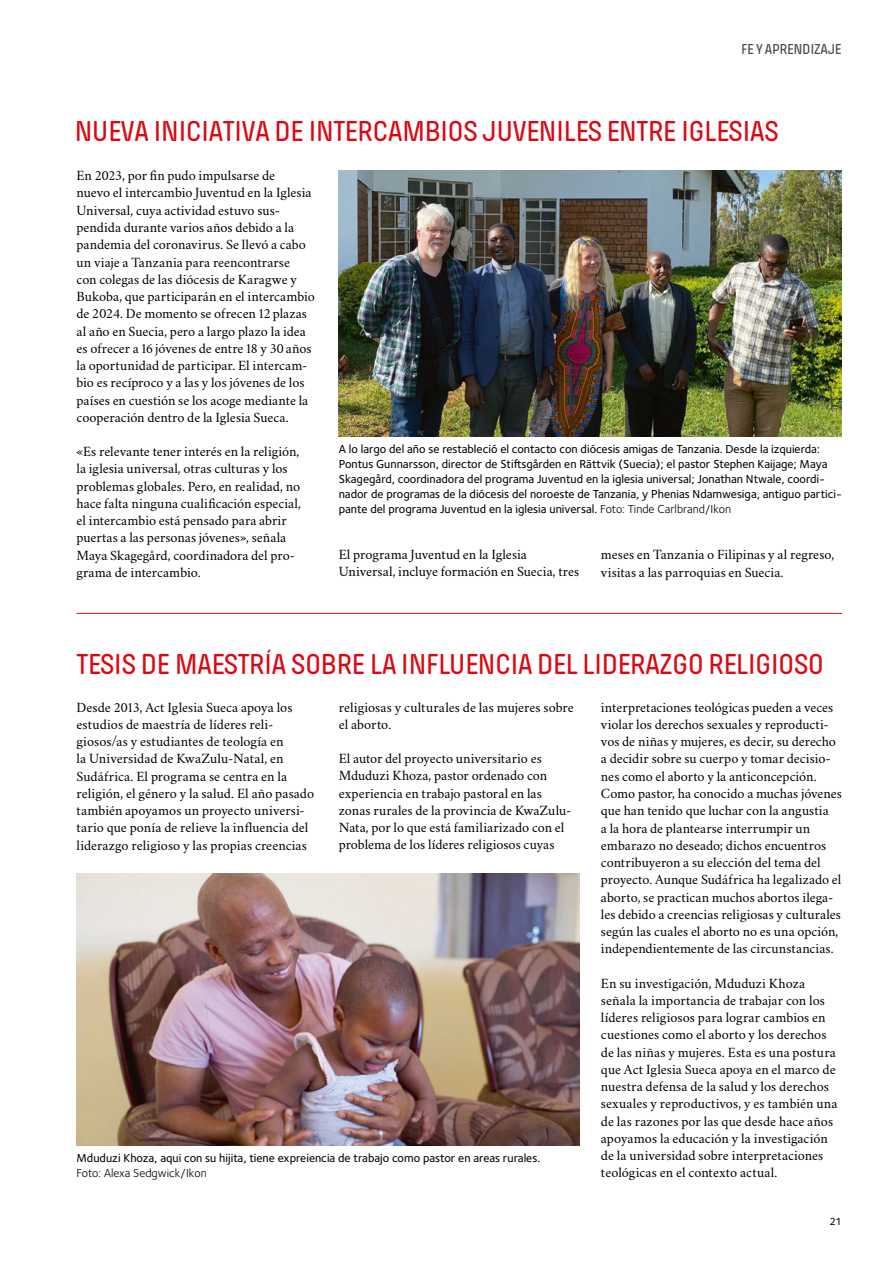
<style>
.page{position:relative;width:893px;height:1263px;background:#fff}
.page>*{position:absolute;margin:0;border:0;box-sizing:border-box;transform-origin:0 0}
.H2_Mindre_röd_rubrik{font:500 30px "Pilcrow Soft";letter-spacing:-.025em;color:#db0812}
.t1{font:500 15px "Pilcrow Soft";letter-spacing:-.02em;color:#4f443e}
.Brödtext_ny{font:14.25px/17.2px "Crimson Svk 2.0";color:#000}
.Bildtext{font:500 12px/15px "Foundry Sterling OT3";color:#000}
.t2{font:500 10.5px "Foundry Sterling OT3";color:#000}
.s1{font-weight:400}
</style>
<div class="page">
<img style="left:339px;top:170px;width:503px;height:266px">
<hr style="left:77px;top:613px;width:765px;height:1px;background:#db0812">
<img style="left:77px;top:874px;width:503px;height:271px">
<p class="t1" style="left:741px;top:41px;width:102px">FE Y APRENDIZAJE</p>
<h2 class="H2_Mindre_röd_rubrik" style="left:74px;top:116px;width:706px">NUEVA INICIATIVA DE INTERCAMBIOS JUVENILES ENTRE IGLESIAS</h2>
<p class="Brödtext_ny" style="left:77px;top:166px;width:240px">En 2023, por fin pudo impulsarse de<br>nuevo el intercambio Juventud en la Iglesia Universal, cuya actividad estuvo sus&shy;pendida durante varios años debido a la pandemia del coronavirus. Se llevó a cabo un viaje a Tanzania para reencontrarse<br>con colegas de las diócesis de Karagwe y Bukoba, que participarán en el intercambio de 2024. De momento se ofrecen 12 plazas al año en Suecia, pero a largo plazo la idea es ofrecer a 16 jóvenes de entre 18 y 30 años la oportunidad de participar. El intercam&shy;bio es recíproco y a las y los jóvenes de los países en cuestión se los acoge mediante la cooperación dentro de la Iglesia Sueca.</p>
<p class="Brödtext_ny" style="left:77px;top:442px;width:226px">«Es relevante tener interés en la religión, la iglesia universal, otras culturas y los problemas globales. Pero, en realidad, no hace falta ninguna cualificación especial, el intercambio está pensado para abrir puertas a las personas jóvenes», señala Maya Skagegård, coordinadora del pro&shy;grama de intercambio.</p>
<p class="Bildtext" style="left:339px;top:440px;width:505px">A lo largo del año se restableció el contacto con diócesis amigas de Tanzania. Desde la izquierda:<br>Pontus Gunnarsson, director de Stiftsgården en Rättvik (Suecia); el pastor Stephen Kaijage; Maya Skagegård, coordinadora del programa Juventud en la iglesia universal; Jonathan Ntwale, coordi&shy;nador de programas de la diócesis del noroeste de Tanzania, y Phenias Ndamwesiga, antiguo partici&shy;pante del programa Juventud en la iglesia universal. <span class="s1">Foto: Tinde Carlbrand/Ikon</span></p>
<p class="Brödtext_ny" style="left:339px;top:545px;width:242px">El programa Juventud en la Iglesia<br>Universal, incluye formación en Suecia, tres</p>
<p class="Brödtext_ny" style="left:601px;top:545px;width:235px">meses en Tanzania o Filipinas y al regreso, visitas a las parroquias en Suecia.</p>
<h2 class="H2_Mindre_röd_rubrik" style="left:77px;top:649px;width:749px">TESIS DE MAESTRÍA SOBRE LA INFLUENCIA DEL LIDERAZGO RELIGIOSO</h2>
<p class="Brödtext_ny" style="left:77px;top:697px;width:239px">Desde 2013, Act Iglesia Sueca apoya los estudios de maestría de líderes reli&shy;giosos/as y estudiantes de teología en<br>la Universidad de KwaZulu-Natal, en Sudáfrica. El programa se centra en la religión, el género y la salud. El año pasado también apoyamos un proyecto universi&shy;tario que ponía de relieve la influencia del liderazgo religioso y las propias creencias</p>
<p class="Brödtext_ny" style="left:339px;top:697px;width:237px">religiosas y culturales de las mujeres sobre el aborto.</p>
<p class="Brödtext_ny" style="left:601px;top:698px;width:242px">interpretaciones teológicas pueden a veces violar los derechos sexuales y reproducti&shy;vos de niñas y mujeres, es decir, su derecho a decidir sobre su cuerpo y tomar decisio&shy;nes como el aborto y la anticoncepción.<br>Como pastor, ha conocido a muchas jóvenes que han tenido que luchar con la angustia<br>a la hora de plantearse interrumpir un embarazo no deseado; dichos encuentros contribuyeron a su elección del tema del proyecto. Aunque Sudáfrica ha legalizado el aborto, se practican muchos abortos ilega&shy;les debido a creencias religiosas y culturales según las cuales el aborto no es una opción, independientemente de las circunstancias.</p>
<p class="Brödtext_ny" style="left:601px;top:973px;width:238px">En su investigación, Mduduzi Khoza señala la importancia de trabajar con los líderes religiosos para lograr cambios en cuestiones como el aborto y los derechos de las niñas y mujeres. Esta es una postura que Act Iglesia Sueca apoya en el marco de nuestra defensa de la salud y los derechos sexuales y reproductivos, y es también una de las razones por las que desde hace años apoyamos la educación y la investigación de la universidad sobre interpretaciones teológicas en el contexto actual.</p>
<p class="Brödtext_ny" style="left:339px;top:749px;width:234px">El autor del proyecto universitario es Mduduzi Khoza, pastor ordenado con experiencia en trabajo pastoral en las zonas rurales de la provincia de KwaZulu-Nata, por lo que está familiarizado con el problema de los líderes religiosos cuyas</p>
<p class="Bildtext" style="left:77px;top:1149px;width:465px">Mduduzi Khoza, aqui con su hijita, tiene expreiencia de trabajo como pastor en areas rurales.<br><span class="s1">Foto: Alexa Sedgwick/Ikon</span></p>
<p class="t2" style="left:829px;top:1214px;width:14px">21</p>
</div>
